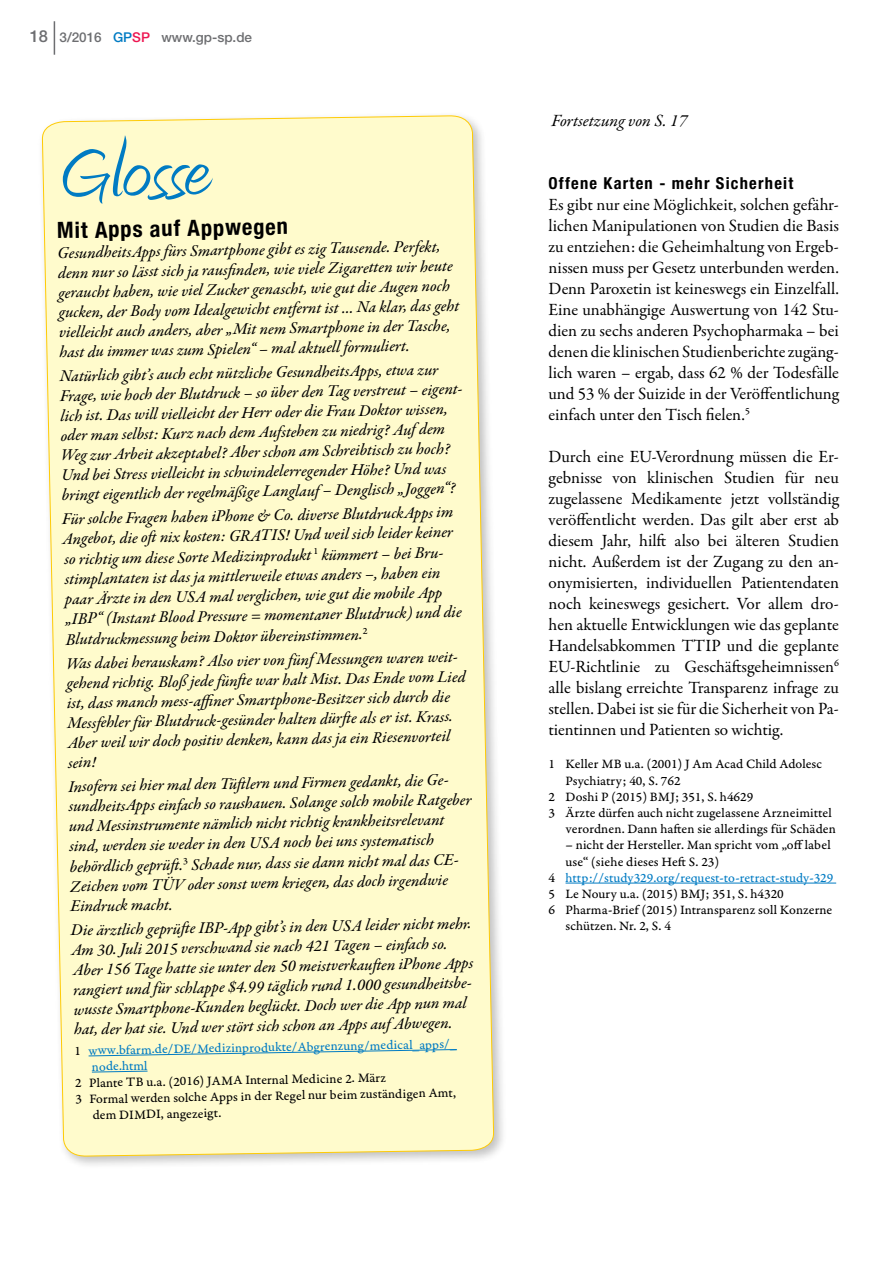
<style>
.page{position:relative;width:893px;height:1263px;background:#fff}
.page>*{position:absolute;margin:0;border:0;box-sizing:border-box;transform-origin:0 0}
.t1{font:90px "Amienne";color:#007bc3}
.t2{font:700 condensed 22.5px "Helvetica Neue LT";color:#000}
.t3{font:17.25px/21px "Garamond Premr Pro";letter-spacing:-.005em;color:#000;text-align:justify}
.t4{font:italic 17.25px "Garamond Premr Pro";letter-spacing:-.005em;color:#000}
.t5{font:16.5px/19.8px "Garamond Premr Pro Med It";color:#000}
.t6{font:700 condensed 16.5px "Helvetica Neue LT";letter-spacing:.075em;color:#000}
.t7{font:13.5px "Garamond Premr Pro Capt";color:#000}
.t8{font:13.5px/16.2px "Garamond Premr Pro Capt";color:#007bc3}
.t9{font:500 13.5px "Helvetica Neue LT";color:#6d6e71}
.s1{font-size:16.5px}
.s2{color:#007bc3}
.s3{color:#ed1651}
.s4{color:#000}
</style>
<div class="page">
<hr style="left:54px;top:21px;width:1px;height:34px;background:#6d6e71">
<div style="left:37px;top:110px;width:470px;height:1059px;background:#000;opacity:.25"></div>
<div style="left:42px;top:116px;width:452px;height:1040px;background:#fffbcc"></div>
<hr style="left:566px;top:883px;width:270px;height:1px;background:#007bc3">
<p class="t9" style="left:30px;top:29px;width:224px"><span class="s1">18</span> 3/2016 <span class="s2">GP</span><span class="s3">SP</span> www.gp-sp.de</p>
<h1 class="t1" style="left:57px;top:134px;width:154px;rotate:-1deg">Glosse</h1>
<h2 class="t2" style="left:57px;top:217px;width:234px;rotate:-1deg">Mit Apps auf Appwegen</h2>
<p class="t5" style="left:57px;top:244px;width:402px;rotate:-1deg">GesundheitsApps fürs Smartphone gibt es zig Tausende. Perfekt, denn nur so lässt sich ja rausfi nden, wie viele Zigaretten wir heute geraucht haben, wie viel Zucker genascht, wie gut die Augen noch gucken, der Body vom Idealgewicht entfernt ist … Na klar, das geht vielleicht auch anders, aber „Mit nem Smartphone in der Tasche, hast du immer was zum Spielen“ – mal aktuell formuliert.</p>
<p class="t5" style="left:60px;top:367px;width:407px;rotate:-1deg">Natürlich gibt’s auch echt nützliche GesundheitsApps, etwa zur Frage, wie hoch der Blutdruck – so über den Tag verstreut – eigent&shy;lich ist. Das will vielleicht der Herr oder die Frau Doktor wissen, oder man selbst: Kurz nach dem Aufstehen zu niedrig? Auf dem Weg zur Arbeit akzeptabel? Aber schon am Schreibtisch zu hoch?<br>Und bei Stress vielleicht in schwindelerregender Höhe? Und was bringt eigentlich der regelmäßige Langlauf – Denglisch „Joggen“?</p>
<p class="t5" style="left:62px;top:510px;width:399px;rotate:-1deg">Für solche Fragen haben iPhone &amp; Co. diverse BlutdruckApps im Angebot, die oft nix kosten: GRATIS! Und weil sich leider keiner so richtig um diese Sorte Medizinprodukt <sup>1</sup> kümmert – bei Bru&shy;stimplantaten ist das ja mittlerweile etwas anders –, haben ein paar Ärzte in den USA mal verglichen, wie gut die mobile App „IBP“ (Instant Blood Pressure = momentaner Blutdruck) und die Blutdruckmessung beim Doktor übereinstimmen.<sup>2</sup></p>
<p class="t5" style="left:66px;top:654px;width:401px;rotate:-1deg">Was dabei herauskam? Also vier von fünf Messungen waren weit&shy;gehend richtig. Bloß jede fünft e war halt Mist. Das Ende vom Lied ist, dass manch mess-affi ner Smartphone-Besitzer sich durch die Messfehler für Blutdruck-gesünder halten dürft e als er ist. Krass.<br>Aber weil wir doch positiv denken, kann das ja ein Riesenvorteil sein!</p>
<p class="t5" style="left:68px;top:777px;width:404px;rotate:-1deg">Insofern sei hier mal den Tüft lern und Firmen gedankt, die Ge&shy;sundheitsApps einfach so raushauen. Solange solch mobile Ratgeber und Messinstrumente nämlich nicht richtig krankheitsrelevant sind, werden sie weder in den USA noch bei uns systematisch behördlich geprüft .<sup>3</sup> Schade nur, dass sie dann nicht mal das CE-Zeichen vom TÜV oder sonst wem kriegen, das doch irgendwie Eindruck macht.</p>
<p class="t5" style="left:71px;top:921px;width:405px;rotate:-1deg">Die ärztlich geprüft e IBP-App gibt’s in den USA leider nicht mehr.<br>Am 30. Juli 2015 verschwand sie nach 421 Tagen – einfach so.<br>Aber 156 Tage hatte sie unter den 50 meistverkauft en iPhone Apps rangiert und für schlappe $4.99 täglich rund 1.000 gesundheitsbe&shy;wusste Smartphone-Kunden beglückt. Doch wer die App nun mal hat, der hat sie. Und wer stört sich schon an Apps auf Abwegen.</p>
<p class="t8" style="left:91px;top:1043px;width:367px;text-indent:-17px;rotate:-1deg"><span class="s4">1</span> www.bfarm.de/DE/Medizinprodukte/Abgrenzung/medical_apps/_ node.html</p>
<p class="t7" style="left:75px;top:1075px;width:312px;rotate:-1deg">2 Plante TB u.a. (2016) JAMA Internal Medicine 2. März</p>
<p class="t7" style="left:75px;top:1091px;width:382px;rotate:-1deg">3 Formal werden solche Apps in der Regel nur beim zuständigen Amt,</p>
<p class="t7" style="left:92px;top:1107px;width:130px;rotate:-1deg">dem DIMDI, angezeigt.</p>
<p class="t4" style="left:551px;top:110px;width:137px">Fortsetzung von S. 17</p>
<p class="t6" style="left:549px;top:173px;width:246px">Offene Karten - mehr Sicherheit</p>
<p class="t3" style="left:549px;top:194px;width:292px">Es gibt nur eine Möglichkeit, solchen gefähr&shy;lichen Manipulationen von Studien die Basis zu entziehen: die Geheimhaltung von Ergeb&shy;nissen muss per Gesetz unterbunden werden.<br>Denn Paroxetin ist keineswegs ein Einzelfall.<br>Eine unabhängige Auswertung von 142 Stu&shy;dien zu sechs anderen Psychopharmaka – bei denen die klinischen Studienberichte zugäng&shy;lich waren – ergab, dass 62 % der Todesfälle und 53 % der Suizide in der Veröffentlichung einfach unter den Tisch fielen.<sup>5</sup></p>
<p class="t3" style="left:549px;top:446px;width:292px">Durch eine EU-Verordnung müssen die Er&shy;gebnisse von klinischen Studien für neu zugelassene Medikamente jetzt vollständig veröffentlicht werden. Das gilt aber erst ab diesem Jahr, hilft also bei älteren Studien nicht. Außerdem ist der Zugang zu den an&shy;onymisierten, individuellen Patientendaten noch keineswegs gesichert. Vor allem dro&shy;hen aktuelle Entwicklungen wie das geplante Handelsabkommen TTIP und die geplante EU-Richtlinie zu Geschäftsgeheimnissen<sup>6 </sup>alle bislang erreichte Transparenz infrage zu stellen. Dabei ist sie für die Sicherheit von Pa&shy;tientinnen und Patienten so wichtig.</p>
<p class="t7" style="left:549px;top:756px;width:275px">1 Keller MB u.a. (2001) J Am Acad Child Adolesc</p>
<p class="t7" style="left:566px;top:772px;width:117px">Psychiatry; 40, S. 762</p>
<p class="t7" style="left:549px;top:789px;width:206px">2 Doshi P (2015) BMJ; 351, S. h4629</p>
<p class="t7" style="left:549px;top:805px;width:285px">3 Ärzte dürfen auch nicht zugelassene Arzneimittel</p>
<p class="t7" style="left:566px;top:821px;width:272px">verordnen. Dann haften sie allerdings für Schäden</p>
<p class="t7" style="left:566px;top:837px;width:267px">– nicht der Hersteller. Man spricht vom „off label</p>
<p class="t7" style="left:566px;top:853px;width:155px">use“ (siehe dieses Heft S. 23)</p>
<p class="t8" style="left:549px;top:870px;width:286px"><span class="s4">4</span> http://study329.org/request-to-retract-study-329</p>
<p class="t7" style="left:549px;top:886px;width:237px">5 Le Noury u.a. (2015) BMJ; 351, S. h4320</p>
<p class="t7" style="left:549px;top:902px;width:285px">6 Pharma-Brief (2015) Intransparenz soll Konzerne</p>
<p class="t7" style="left:566px;top:918px;width:107px">schützen. Nr. 2, S. 4</p>
</div>
